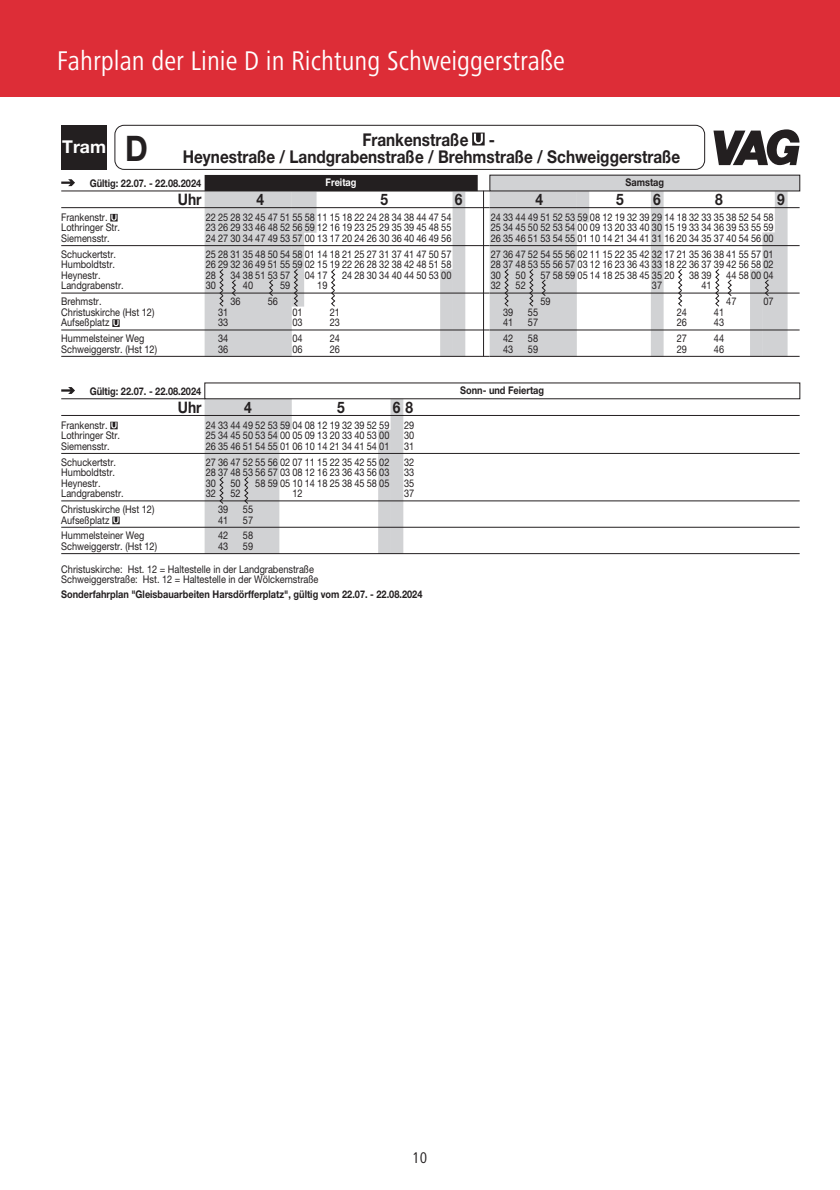
<style>
.page{position:relative;width:840px;height:1190px;background:#fff}
.page>*{position:absolute;margin:0;border:0;box-sizing:border-box;transform-origin:0 0}
.t1{font:condensed 28px "Frutiger Next LTW1 G";color:#fff}
.t2{font:700 17.6px/17.6px "Helvetica Neue LT Std";color:#231f20;text-align:center;scale:.87 1}
.t3{font:700 17.6px "Helvetica Neue LT Std";color:#fff}
.t4{font:condensed 16px "Frutiger Next LTW1 G";color:#231f20}
.t5{font:700 15.8px "Helvetica Neue LT Std";color:#231f20;scale:.87 1}
.t6{font:10.6px/10.6px "Helvetica Neue LT Std";color:#231f20;scale:.87 1}
.t7{font:700 10.6px "Helvetica Neue LT Std";color:#231f20;scale:.87 1}
.t8{font:700 10.6px "Helvetica Neue LT Std";color:#fff;scale:.87 1}
.s1{font-size:35.2px;color:#231f20}
</style>
<div class="page">
<div style="left:0;top:0;width:840px;height:96px;background:#dd2d37"></div>
<hr style="left:61px;top:191px;width:429px;height:1px;background:#231f20">
<hr style="left:61px;top:356px;width:429px;height:1px;background:#231f20">
<hr style="left:61px;top:207px;width:429px;height:1px;background:#231f20">
<hr style="left:61px;top:245px;width:429px;height:1px;background:#231f20">
<hr style="left:61px;top:293px;width:429px;height:1px;background:#231f20">
<hr style="left:61px;top:330px;width:429px;height:1px;background:#231f20">
<svg style="left:378px;top:399px;width:25px;height:154px;background:#d4d5d7"></svg>
<hr style="left:61px;top:553px;width:739px;height:1px;background:#231f20">
<hr style="left:61px;top:415px;width:739px;height:1px;background:#231f20">
<hr style="left:61px;top:453px;width:739px;height:1px;background:#231f20">
<hr style="left:61px;top:500px;width:739px;height:1px;background:#231f20">
<hr style="left:61px;top:527px;width:739px;height:1px;background:#231f20">
<hr style="left:61px;top:398px;width:144px;height:1px;background:#231f20">
<div style="left:61px;top:125px;width:45px;height:45px;background:#231f20"></div>
<svg style="left:61px;top:179px;width:14px;height:7px"></svg>
<svg style="left:110px;top:125px;width:690px;height:232px"></svg>
<svg style="left:61px;top:387px;width:14px;height:7px"></svg>
<svg style="left:110px;top:422px;width:8px;height:7px"></svg>
<svg style="left:112px;top:516px;width:8px;height:8px"></svg>
<svg style="left:205px;top:399px;width:87px;height:155px;background:#cfcfd1"></svg>
<h1 class="t1" style="left:57px;top:45px;width:509px">Fahrplan der Linie D in Richtung Schweiggerstraße</h1>
<h2 class="t3" style="left:62px;top:136px;width:87px">Tram <span class="s1">D</span></h2>
<h2 class="t2" style="left:183px;top:130px;width:573px">Frankenstraße -<br>Heynestraße / Landgrabenstraße / Brehmstraße / Schweiggerstraße</h2>
<p class="t7" style="left:90px;top:177px;width:130px">Gültig: 22.07. - 22.08.2024</p>
<p class="t8" style="left:326px;top:176px;width:37px">Freitag</p>
<h3 class="t5" style="left:178px;top:190px;width:29px">Uhr</h3>
<p class="t6" style="left:61px;top:212px;width:69px">Frankenstr.<br>Lothringer Str.<br>Siemensstr.</p>
<p class="t6" style="left:61px;top:248px;width:73px">Schuckertstr.<br>Humboldtstr.<br>Heynestr.<br>Landgrabenstr.</p>
<p class="t6" style="left:61px;top:296px;width:109px">Brehmstr.<br>Christuskirche (Hst 12)<br>Aufseßplatz</p>
<p class="t6" style="left:61px;top:333px;width:112px">Hummelsteiner Weg<br>Schweiggerstr. (Hst 12)</p>
<p class="t7" style="left:625px;top:176px;width:46px">Samstag</p>
<h3 class="t5" style="left:455px;top:190px;width:10px">6</h3>
<h3 class="t5" style="left:616px;top:190px;width:10px">5</h3>
<h3 class="t5" style="left:653px;top:190px;width:10px">6</h3>
<h3 class="t5" style="left:715px;top:190px;width:10px">8</h3>
<h3 class="t5" style="left:777px;top:190px;width:10px">9</h3>
<h3 class="t5" style="left:257px;top:190px;width:10px">4</h3>
<p class="t6" style="left:206px;top:212px;width:284px;text-align:justify">22 25 28 32 45 47 51 55 58 11 15 18 22 24 28 34 38 44 47 54<br>23 26 29 33 46 48 52 56 59 12 16 19 23 25 29 35 39 45 48 55<br>24 27 30 34 47 49 53 57 00 13 17 20 24 26 30 36 40 46 49 56</p>
<p class="t6" style="left:206px;top:248px;width:284px">25 28 31 35 48 50 54 58 01 14 18 21 25 27 31 37 41 47 50 57<br>26 29 32 36 49 51 55 59 02 15 19 22 26 28 32 38 42 48 51 58<br>28<br>30</p>
<p class="t6" style="left:218px;top:306px;width:13px">31<br>33</p>
<p class="t6" style="left:218px;top:333px;width:13px">34<br>36</p>
<h3 class="t5" style="left:381px;top:190px;width:10px">5</h3>
<h3 class="t5" style="left:535px;top:190px;width:10px">4</h3>
<p class="t6" style="left:491px;top:212px;width:327px;text-align:justify">24 33 44 49 51 52 53 59 08 12 19 32 39 29 14 18 32 33 35 38 52 54 58<br>25 34 45 50 52 53 54 00 09 13 20 33 40 30 15 19 33 34 36 39 53 55 59<br>26 35 46 51 53 54 55 01 10 14 21 34 41 31 16 20 34 35 37 40 54 56 00</p>
<p class="t6" style="left:491px;top:248px;width:327px">27 36 47 52 54 55 56 02 11 15 22 35 42 32 17 21 35 36 38 41 55 57 01<br>28 37 48 53 55 56 57 03 12 16 23 36 43 33 18 22 36 37 39 42 56 58 02<br>30<br>32</p>
<p class="t6" style="left:503px;top:306px;width:13px">39<br>41</p>
<p class="t6" style="left:503px;top:333px;width:13px">42<br>43</p>
<p class="t6" style="left:230px;top:270px;width:70px">34 38 51 53 57</p>
<p class="t6" style="left:230px;top:296px;width:13px">36</p>
<p class="t6" style="left:305px;top:270px;width:28px">04 17</p>
<p class="t6" style="left:342px;top:270px;width:127px">24 28 30 34 40 44 50 53 00</p>
<p class="t6" style="left:516px;top:270px;width:13px">50<br>52</p>
<p class="t6" style="left:540px;top:270px;width:156px">57 58 59 05 14 18 25 38 45 35 20</p>
<p class="t6" style="left:540px;top:296px;width:13px">59</p>
<p class="t6" style="left:689px;top:270px;width:27px;text-align:right">38 39<br>41</p>
<p class="t6" style="left:726px;top:270px;width:56px">44 58 00 04</p>
<p class="t6" style="left:726px;top:296px;width:13px">47</p>
<p class="t6" style="left:763px;top:296px;width:13px">07</p>
<p class="t6" style="left:243px;top:280px;width:13px">40</p>
<p class="t6" style="left:280px;top:280px;width:13px">59</p>
<p class="t6" style="left:317px;top:280px;width:13px">19</p>
<p class="t6" style="left:652px;top:280px;width:13px">37</p>
<p class="t6" style="left:268px;top:296px;width:13px">56</p>
<p class="t6" style="left:292px;top:306px;width:13px">01<br>03</p>
<p class="t6" style="left:292px;top:333px;width:13px">04<br>06</p>
<p class="t6" style="left:330px;top:306px;width:13px">21<br>23</p>
<p class="t6" style="left:330px;top:333px;width:13px">24<br>26</p>
<p class="t6" style="left:677px;top:306px;width:13px">24<br>26</p>
<p class="t6" style="left:677px;top:333px;width:13px">27<br>29</p>
<p class="t6" style="left:714px;top:306px;width:13px">41<br>43</p>
<p class="t6" style="left:714px;top:333px;width:13px">44<br>46</p>
<p class="t6" style="left:528px;top:306px;width:13px">55<br>57</p>
<p class="t6" style="left:528px;top:333px;width:13px">58<br>59</p>
<p class="t7" style="left:90px;top:384px;width:130px">Gültig: 22.07. - 22.08.2024</p>
<p class="t7" style="left:460px;top:384px;width:98px">Sonn- und Feiertag</p>
<h3 class="t5" style="left:178px;top:397px;width:29px">Uhr</h3>
<p class="t6" style="left:61px;top:419px;width:69px">Frankenstr.<br>Lothringer Str.<br>Siemensstr.</p>
<p class="t6" style="left:61px;top:456px;width:73px">Schuckertstr.<br>Humboldtstr.<br>Heynestr.<br>Landgrabenstr.</p>
<p class="t6" style="left:61px;top:504px;width:109px">Christuskirche (Hst 12)<br>Aufseßplatz</p>
<p class="t6" style="left:61px;top:530px;width:112px">Hummelsteiner Weg<br>Schweiggerstr. (Hst 12)</p>
<h3 class="t5" style="left:393px;top:397px;width:25px">6 8</h3>
<p class="t6" style="left:404px;top:419px;width:13px;text-align:justify">29<br>30<br>31</p>
<p class="t6" style="left:404px;top:456px;width:13px;text-align:justify">32<br>33<br>35<br>37</p>
<h3 class="t5" style="left:244px;top:397px;width:10px">4</h3>
<p class="t6" style="left:206px;top:419px;width:213px;text-align:justify">24 33 44 49 52 53 59 04 08 12 19 32 39 52 59<br>25 34 45 50 53 54 00 05 09 13 20 33 40 53 00<br>26 35 46 51 54 55 01 06 10 14 21 34 41 54 01</p>
<p class="t6" style="left:206px;top:456px;width:213px">27 36 47 52 55 56 02 07 11 15 22 35 42 55 02<br>28 37 48 53 56 57 03 08 12 16 23 36 43 56 03<br>30<br>32</p>
<p class="t6" style="left:218px;top:504px;width:13px">39<br>41</p>
<p class="t6" style="left:218px;top:530px;width:13px">42<br>43</p>
<h3 class="t5" style="left:337px;top:397px;width:10px">5</h3>
<p class="t6" style="left:230px;top:477px;width:13px">50<br>52</p>
<p class="t6" style="left:255px;top:477px;width:156px">58 59 05 10 14 18 25 38 45 58 05</p>
<p class="t6" style="left:292px;top:488px;width:13px">12</p>
<p class="t6" style="left:243px;top:504px;width:13px">55<br>57</p>
<p class="t6" style="left:243px;top:530px;width:13px">58<br>59</p>
<p class="t6" style="left:61px;top:563px;width:297px">Christuskirche: Hst. 12 = Haltestelle in der Landgrabenstraße<br>Schweiggerstraße: Hst. 12 = Haltestelle in der Wölckernstraße</p>
<p class="t7" style="left:61px;top:587px;width:417px">Sonderfahrplan "Gleisbauarbeiten Harsdörfferplatz", gültig vom 22.07. - 22.08.2024</p>
<h3 class="t4" style="left:412px;top:1148px;width:16px">10</h3>
</div>
